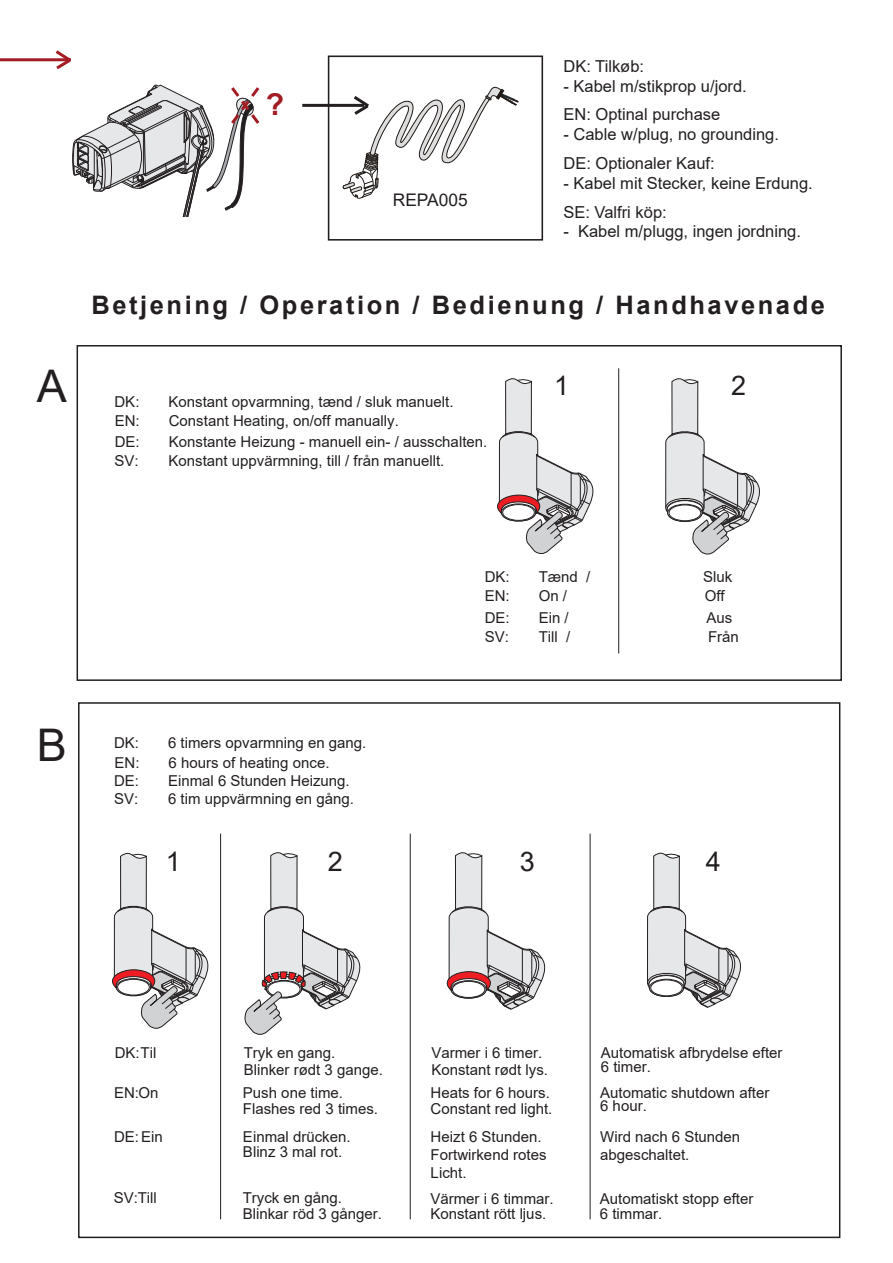
<style>
.page{position:relative;width:893px;height:1263px;background:#fff}
.page>*{position:absolute;margin:0;border:0;box-sizing:border-box;transform-origin:0 0}
.t1{font:45px "Arial";color:#231f20}
.t2{font:700 30px "Arial";color:#a31c24}
.t3{font:27px "Arial";color:#231f20}
.t4{font:700 25.5px "Arial";letter-spacing:.1em;color:#231f20}
.t5{font:17.4px "Arial";color:#231f20}
.t6{font:16.5px "Arial";color:#231f20}
.t7{font:15px/18px "Arial";color:#231f20}
</style>
<div class="page">
<div style="left:77px;top:345px;width:765px;height:336px;border:2px solid #231f20"></div>
<svg style="left:497px;top:378px;width:97px;height:176px"></svg>
<svg style="left:665px;top:378px;width:95px;height:177px"></svg>
<hr style="left:618px;top:368px;width:1px;height:285px;background:#231f20">
<svg style="left:112px;top:852px;width:97px;height:177px"></svg>
<svg style="left:244px;top:852px;width:117px;height:183px"></svg>
<svg style="left:446px;top:852px;width:100px;height:157px"></svg>
<svg style="left:647px;top:852px;width:94px;height:155px"></svg>
<hr style="left:220px;top:834px;width:1px;height:385px;background:#231f20">
<hr style="left:410px;top:834px;width:1px;height:385px;background:#231f20">
<hr style="left:590px;top:834px;width:1px;height:385px;background:#231f20">
<div style="left:328px;top:55px;width:215px;height:186px;border:2px solid #231f20"></div>
<hr style="left:302px;top:104px;width:62px;height:3px;background:#231f20">
<svg style="left:343px;top:86px;width:175px;height:113px"></svg>
<hr style="left:0;top:58px;width:71px;height:3px;background:#a31c24">
<svg style="left:52px;top:50px;width:208px;height:167px"></svg>
<svg style="left:540px;top:109px;width:4px;height:14px"></svg>
<p class="t1" style="left:37px;top:355px;width:32px">A</p>
<p class="t2" style="left:266px;top:84px;width:20px">?</p>
<p class="t5" style="left:393px;top:188px;width:76px">REPA005</p>
<p class="t6" style="left:563px;top:55px;width:82px">DK: Tilkøb:</p>
<p class="t6" style="left:563px;top:74px;width:185px">- Kabel m/stikprop u/jord.</p>
<p class="t6" style="left:563px;top:103px;width:158px">EN: Optinal purchase</p>
<p class="t6" style="left:563px;top:123px;width:217px">- Cable w/plug, no grounding.</p>
<p class="t6" style="left:563px;top:152px;width:153px">DE: Optionaler Kauf:</p>
<p class="t6" style="left:563px;top:172px;width:251px">- Kabel mit Stecker, keine Erdung.</p>
<p class="t6" style="left:563px;top:200px;width:105px">SE: Valfri köp:</p>
<p class="t6" style="left:563px;top:220px;width:239px">- Kabel m/plugg, ingen jordning.</p>
<p class="t4" style="left:92px;top:287px;width:735px">Betjening / Operation / Bedienung / Handhavenade</p>
<p class="t7" style="left:114px;top:393px;width:27px">DK:</p>
<p class="t7" style="left:168px;top:393px;width:287px">Konstant opvarmning, tænd / sluk manuelt.</p>
<p class="t7" style="left:115px;top:432px;width:27px">DE:</p>
<p class="t7" style="left:169px;top:432px;width:320px">Konstante Heizung - manuell ein- / ausschalten.</p>
<p class="t7" style="left:115px;top:412px;width:27px">EN:</p>
<p class="t7" style="left:169px;top:412px;width:232px">Constant Heating, on/off manually.</p>
<p class="t7" style="left:114px;top:452px;width:26px">SV:</p>
<p class="t7" style="left:168px;top:452px;width:277px">Konstant uppvärmning, till / från manuellt.</p>
<p class="t3" style="left:554px;top:367px;width:17px">1</p>
<p class="t3" style="left:731px;top:367px;width:17px">2</p>
<p class="t1" style="left:37px;top:714px;width:32px">B</p>
<p class="t7" style="left:485px;top:567px;width:27px">DK:</p>
<p class="t7" style="left:539px;top:567px;width:53px">Tænd /</p>
<p class="t7" style="left:703px;top:567px;width:31px">Sluk</p>
<p class="t7" style="left:485px;top:608px;width:27px">DE:</p>
<p class="t7" style="left:539px;top:608px;width:32px">Ein /</p>
<p class="t7" style="left:706px;top:608px;width:27px">Aus</p>
<p class="t7" style="left:485px;top:586px;width:27px">EN:</p>
<p class="t7" style="left:539px;top:586px;width:30px">On /</p>
<p class="t7" style="left:705px;top:586px;width:22px">Off</p>
<p class="t7" style="left:114px;top:734px;width:27px">DK:</p>
<p class="t7" style="left:168px;top:734px;width:200px">6 timers opvarmning en gang.</p>
<p class="t7" style="left:114px;top:772px;width:27px">DE:</p>
<p class="t7" style="left:168px;top:772px;width:183px">Einmal 6 Stunden Heizung.</p>
<p class="t7" style="left:115px;top:753px;width:27px">EN:</p>
<p class="t7" style="left:169px;top:753px;width:162px">6 hours of heating once.</p>
<p class="t7" style="left:114px;top:790px;width:26px">SV:</p>
<p class="t7" style="left:168px;top:790px;width:187px">6 tim uppvärmning en gång.</p>
<p class="t7" style="left:485px;top:628px;width:26px">SV:</p>
<p class="t7" style="left:539px;top:628px;width:33px">Till /</p>
<p class="t7" style="left:708px;top:628px;width:32px">Från</p>
<p class="t3" style="left:166px;top:843px;width:17px">1</p>
<p class="t3" style="left:328px;top:843px;width:17px">2</p>
<p class="t3" style="left:520px;top:843px;width:17px">3</p>
<p class="t3" style="left:706px;top:843px;width:17px">4</p>
<p class="t7" style="left:115px;top:1044px;width:43px">DK: Til</p>
<p class="t7" style="left:244px;top:1044px;width:93px">Tryk en gang.</p>
<p class="t7" style="left:431px;top:1044px;width:112px">Varmer i 6 timer.</p>
<p class="t7" style="left:601px;top:1044px;width:183px">Automatisk afbrydelse efter</p>
<p class="t7" style="left:244px;top:1060px;width:141px">Blinker rødt 3 gange.</p>
<p class="t7" style="left:431px;top:1060px;width:118px">Konstant rødt lys.</p>
<p class="t7" style="left:601px;top:1057px;width:52px">6 timer.</p>
<p class="t7" style="left:114px;top:1083px;width:46px">EN: On</p>
<p class="t7" style="left:243px;top:1083px;width:102px">Push one time.</p>
<p class="t7" style="left:431px;top:1083px;width:121px">Heats for 6 hours.</p>
<p class="t7" style="left:600px;top:1083px;width:171px">Automatic shutdown after</p>
<p class="t7" style="left:243px;top:1100px;width:137px">Flashes red 3 times.</p>
<p class="t7" style="left:431px;top:1100px;width:123px">Constant red light.</p>
<p class="t7" style="left:600px;top:1097px;width:48px">6 hour.</p>
<p class="t7" style="left:114px;top:1127px;width:50px">DE: Ein</p>
<p class="t7" style="left:243px;top:1127px;width:109px">Einmal drücken.</p>
<p class="t7" style="left:431px;top:1127px;width:117px">Heizt 6 Stunden.<br>Fortwirkend rotes<br>Licht.</p>
<p class="t7" style="left:600px;top:1127px;width:142px">Wird nach 6 Stunden abgeschaltet.</p>
<p class="t7" style="left:243px;top:1142px;width:101px">Blinz 3 mal rot.</p>
<p class="t7" style="left:243px;top:1189px;width:141px;line-height:16.5px">Tryck en gång.<br>Blinkar röd 3 gånger.</p>
<p class="t7" style="left:114px;top:1188px;width:44px">SV: Till</p>
<p class="t7" style="left:430px;top:1191px;width:125px;line-height:15px">Värmer i 6 timmar.<br>Konstant rött ljus.</p>
<p class="t7" style="left:600px;top:1191px;width:155px;line-height:15px">Automatiskt stopp efter<br>6 timmar.</p>
</div>
